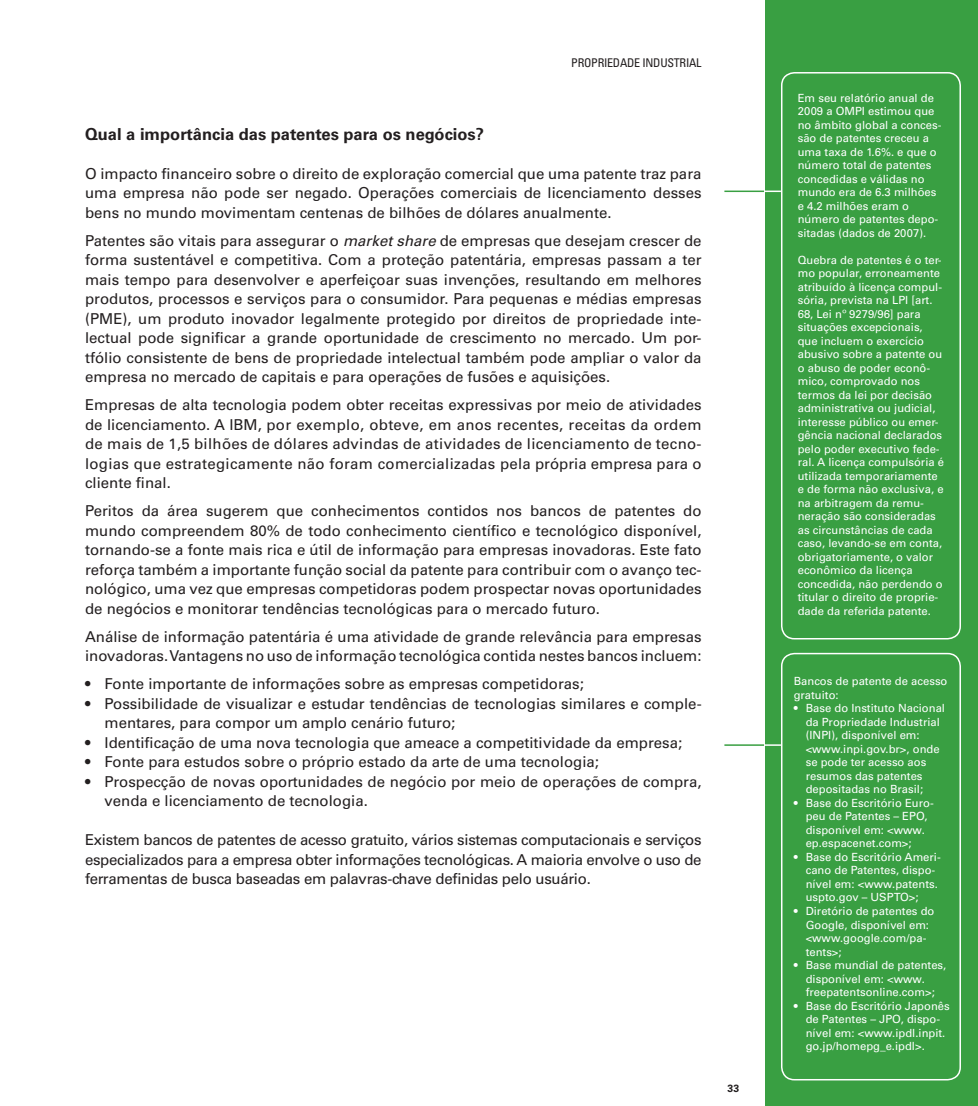
<style>
.page{position:relative;width:978px;height:1106px;background:#fff}
.page>*{position:absolute;margin:0;border:0;box-sizing:border-box;transform-origin:0 0}
.t1{font:700 16.5px "Univers LT Std";color:#231f20}
.t2{font:15px/19.5px "Univers LT Std";color:#231f20;text-align:justify}
.t3{font:condensed 12px "Univers LT Std";letter-spacing:-.02em;color:#231f20}
.t4{font:11.25px/13.5px "Univers LT Std";color:#fff}
.t5{font:700 10.5px "Univers LT Std";color:#231f20}
.s1{font-style:italic}
</style>
<div class="page">
<div style="left:765px;top:0;width:213px;height:1106px;background:#399f42"></div>
<div style="left:781px;top:653px;width:180px;height:427px;border:2px solid #fff;border-radius:13px"></div>
<div style="left:781px;top:72px;width:180px;height:567px;border:2px solid #fff;border-radius:13px"></div>
<hr style="left:724px;top:744px;width:40px;height:2px;background:#399f42">
<svg style="left:765px;top:744px;width:16px;height:2px"></svg>
<hr style="left:724px;top:190px;width:40px;height:2px;background:#399f42">
<svg style="left:765px;top:190px;width:16px;height:2px"></svg>
<p class="t3" style="left:571px;top:55px;width:132px">PROPRIEDADE INDUSTRIAL</p>
<p class="t1" style="left:85px;top:124px;width:401px">Qual a importância das patentes para os negócios?</p>
<p class="t2" style="left:85px;top:164px;width:618px">O impacto financeiro sobre o direito de exploração comercial que uma patente traz para uma empresa não pode ser negado. Operações comerciais de licenciamento desses bens no mundo movimentam centenas de bilhões de dólares anualmente.</p>
<p class="t2" style="left:85px;top:231px;width:618px">Patentes são vitais para assegurar o <span class="s1">market share</span> de empresas que desejam crescer de forma sustentável e competitiva. Com a proteção patentária, empresas passam a ter mais tempo para desenvolver e aperfeiçoar suas invenções, resultando em melhores produtos, processos e serviços para o consumidor. Para pequenas e médias empresas (PME), um produto inovador legalmente protegido por direitos de propriedade inte&shy;lectual pode significar a grande oportunidade de crescimento no mercado. Um por&shy;tfólio consistente de bens de propriedade intelectual também pode ampliar o valor da empresa no mercado de capitais e para operações de fusões e aquisições.</p>
<p class="t2" style="left:85px;top:395px;width:618px">Empresas de alta tecnologia podem obter receitas expressivas por meio de atividades de licenciamento. A IBM, por exemplo, obteve, em anos recentes, receitas da ordem de mais de 1,5 bilhões de dólares advindas de atividades de licenciamento de tecno&shy;logias que estrategicamente não foram comercializadas pela própria empresa para o cliente final.</p>
<p class="t2" style="left:85px;top:501px;width:618px">Peritos da área sugerem que conhecimentos contidos nos bancos de patentes do mundo compreendem 80% de todo conhecimento científico e tecnológico disponível, tornando-se a fonte mais rica e útil de informação para empresas inovadoras. Este fato reforça também a importante função social da patente para contribuir com o avanço tec&shy;nológico, uma vez que empresas competidoras podem prospectar novas oportunidades de negócios e monitorar tendências tecnológicas para o mercado futuro.</p>
<p class="t2" style="left:85px;top:627px;width:618px">Análise de informação patentária é uma atividade de grande relevância para empresas inovadoras. Vantagens no uso de informação tecnológica contida nestes bancos incluem:</p>
<p class="t2" style="left:85px;top:674px;width:500px">• Fonte importante de informações sobre as empresas competidoras;</p>
<p class="t2" style="left:105px;top:694px;width:599px;text-indent:-20px">• Possibilidade de visualizar e estudar tendências de tecnologias similares e comple&shy;mentares, para compor um amplo cenário futuro;</p>
<p class="t2" style="left:85px;top:733px;width:599px">• Identificação de uma nova tecnologia que ameace a competitividade da empresa;</p>
<p class="t2" style="left:85px;top:752px;width:515px">• Fonte para estudos sobre o próprio estado da arte de uma tecnologia;</p>
<p class="t2" style="left:105px;top:772px;width:599px;text-indent:-19px">• Prospecção de novas oportunidades de negócio por meio de operações de compra, venda e licenciamento de tecnologia.</p>
<p class="t2" style="left:85px;top:830px;width:618px">Existem bancos de patentes de acesso gratuito, vários sistemas computacionais e serviços especializados para a empresa obter informações tecnológicas. A maioria envolve o uso de ferramentas de busca baseadas em palavras-chave definidas pelo usuário.</p>
<p class="t5" style="left:728px;top:1081px;width:13px">33</p>
<p class="t4" style="left:798px;top:91px;width:145px">Em seu relatório anual de<br>2009 a OMPI estimou que no âmbito global a conces&shy;são de patentes creceu a uma taxa de 1.6%. e que o número total de patentes concedidas e válidas no mundo era de 6.3 milhões e 4.2 milhões eram o número de patentes depo&shy;sitadas (dados de 2007).</p>
<p class="t4" style="left:798px;top:253px;width:148px">Quebra de patentes é o ter&shy;mo popular, erroneamente atribuído à licença compul&shy;sória, prevista na LPI [art.<br>68, Lei nº 9279/96] para situações excepcionais, que incluem o exercício abusivo sobre a patente ou o abuso de poder econô&shy;mico, comprovado nos termos da lei por decisão administrativa ou judicial, interesse público ou emer&shy;gência nacional declarados pelo poder executivo fede&shy;ral. A licença compulsória é utilizada temporariamente e de forma não exclusiva, e na arbitragem da remu&shy;neração são consideradas as circunstâncias de cada caso, levando-se em conta, obrigatoriamente, o valor econômico da licença concedida, não perdendo o titular o direito de proprie&shy;dade da referida patente.</p>
<p class="t4" style="left:794px;top:674px;width:155px">Bancos de patente de acesso gratuito:</p>
<p class="t4" style="left:806px;top:701px;width:141px;text-indent:-12px">• Base do Instituto Nacional da Propriedade Industrial (INPI), disponível em: &lt;www.inpi.gov.br&gt;, onde se pode ter acesso aos resumos das patentes depositadas no Brasil;</p>
<p class="t4" style="left:806px;top:796px;width:130px;text-indent:-12px">• Base do Escritório Euro&shy;peu de Patentes – EPO, disponível em: &lt;www. ep.espacenet.com&gt;;</p>
<p class="t4" style="left:806px;top:850px;width:137px;text-indent:-12px">• Base do Escritório Ameri&shy;cano de Patentes, dispo&shy;nível em: &lt;www.patents. uspto.gov – USPTO&gt;;</p>
<p class="t4" style="left:806px;top:904px;width:130px;text-indent:-12px">• Diretório de patentes do<br>Google, disponível em: &lt;www.google.com/pa&shy;tents&gt;;</p>
<p class="t4" style="left:806px;top:958px;width:142px;text-indent:-12px">• Base mundial de patentes, disponível em: &lt;www. freepatentsonline.com&gt;;</p>
<p class="t4" style="left:806px;top:998px;width:146px;text-indent:-12px">• Base do Escritório Japonês de Patentes – JPO, dispo&shy;nível em: &lt;www.ipdl.inpit. go.jp/homepg_e.ipdl&gt;.</p>
</div>
